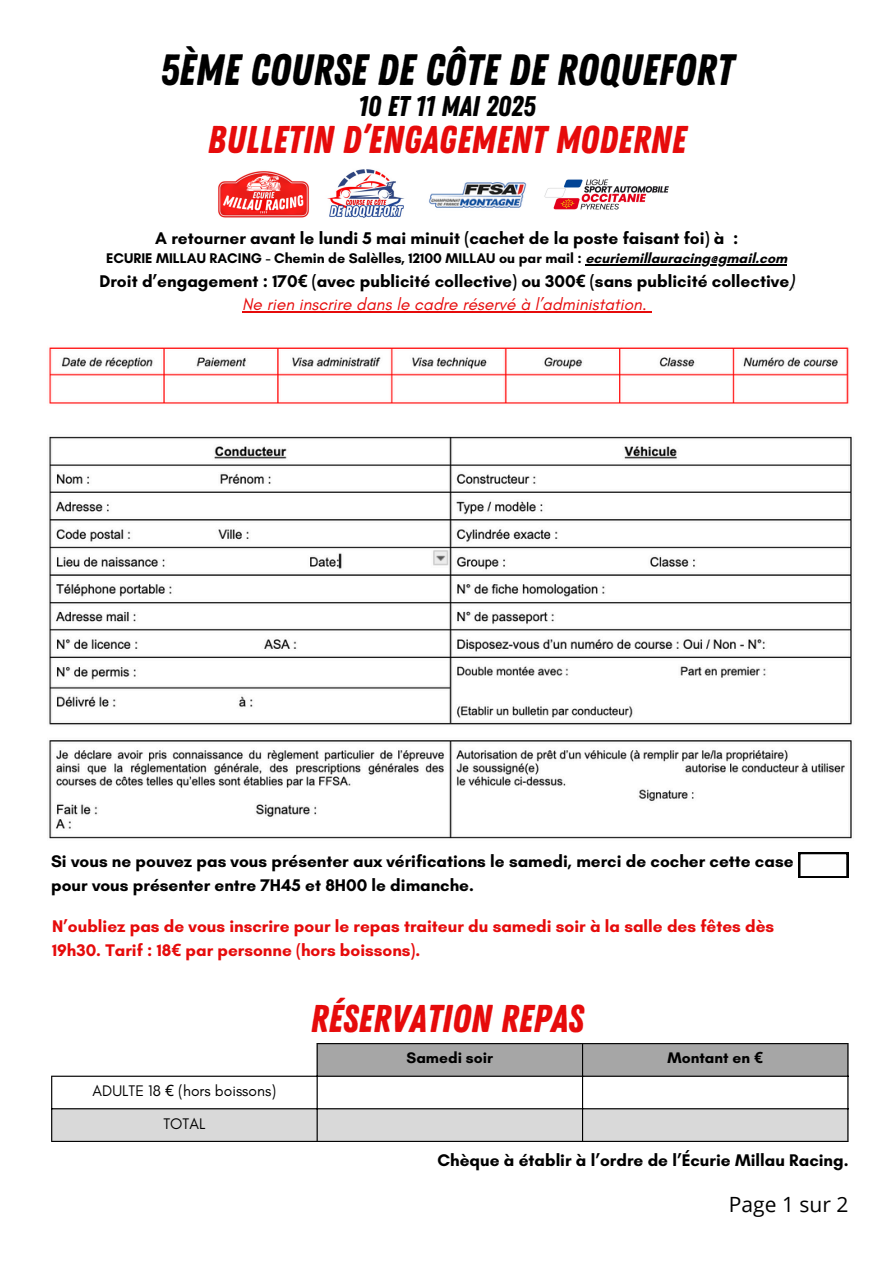
<style>
.page{position:relative;width:894px;height:1264px;background:#fff}
.page>*{position:absolute;margin:0;border:0;box-sizing:border-box;transform-origin:0 0}
.t1{font:43.8px "Zing Rust Base";color:#000}
.t2{font:38.7px "Zing Rust Base";color:#e60b0b}
.t3{font:28.5px "Zing Rust Base";color:#000}
.t4{font:21px "Open Sans";color:#000}
.t5{font:700 17.25px "Glacial Indifference";color:#000}
.t6{font:italic 17.25px "Glacial Indifference";color:#e60b0b}
.t7{font:700 17.1px/23.7px "Glacial Indifference";color:#000}
.t8{font:700 17.1px/23.7px "Glacial Indifference";color:#e60b0b}
.t9{font:15.6px "Glacial Indifference";color:#000}
.t10{font:700 15.6px "Glacial Indifference";color:#000}
.t11{font:700 14.25px "Glacial Indifference";color:#000}
.s1{font-family:"Noto Sans"}
</style>
<div class="page">
<img style="left:327px;top:169px;width:77px;height:49px">
<img style="left:544px;top:179px;width:125px;height:31px">
<img style="left:428px;top:182px;width:99px;height:26px">
<img style="left:218px;top:171px;width:91px;height:47px">
<div style="left:798px;top:852px;width:50px;height:26px;background:#000"></div>
<svg style="left:800px;top:854px;width:47px;height:22px"></svg>
<img style="left:49px;top:347px;width:803px;height:492px">
<div style="left:317px;top:1044px;width:530px;height:31px;background:#a6a6a6"></div>
<div style="left:52px;top:1109px;width:795px;height:31px;background:#d9d9d9"></div>
<hr style="left:51px;top:1076px;width:1px;height:64px;background:#000">
<hr style="left:316px;top:1044px;width:1px;height:96px;background:#000">
<hr style="left:582px;top:1044px;width:1px;height:96px;background:#000">
<hr style="left:847px;top:1044px;width:1px;height:96px;background:#000">
<hr style="left:316px;top:1043px;width:532px;height:1px;background:#000">
<hr style="left:51px;top:1075px;width:797px;height:1px;background:#000">
<hr style="left:51px;top:1108px;width:797px;height:1px;background:#000">
<hr style="left:51px;top:1140px;width:797px;height:1px;background:#000">
<hr style="left:585px;top:264px;width:202px;height:1px;background:#000">
<hr style="left:242px;top:311px;width:404px;height:1px;background:#e60b0b">
<p class="t1" style="left:160px;top:44px;width:575px">5ÈME COURSE DE CÔTE DE ROQUEFORT</p>
<p class="t3" style="left:358px;top:90px;width:179px">10 ET 11 MAI 2025</p>
<p class="t2" style="left:207px;top:117px;width:479px">BULLETIN D’ENGAGEMENT MODERNE</p>
<p class="t5" style="left:155px;top:227px;width:584px">A retourner avant le lundi 5 mai minuit (cachet de la poste faisant foi) à :</p>
<p class="t11" style="left:106px;top:249px;width:682px">ECURIE MILLAU RACING - Chemin de Salèlles, 12100 MILLAU ou par mail : ecuriemillauracing@gmail.com</p>
<p class="t5" style="left:99px;top:270px;width:696px">Droit d’engagement : 170<span class="s1">€</span> (avec publicité collective) ou 300<span class="s1">€</span> (sans publicité collective)</p>
<p class="t6" style="left:242px;top:294px;width:406px">Ne rien inscrire dans le cadre réservé à l’administation.</p>
<h4 class="t7" style="left:51px;top:849px;width:743px">Si vous ne pouvez pas vous présenter aux vérifications le samedi, merci de cocher cette case pour vous présenter entre 7H45 et 8H00 le dimanche.</h4>
<h4 class="t8" style="left:52px;top:914px;width:723px">N’oubliez pas de vous inscrire pour le repas traiteur du samedi soir à la salle des fêtes dès<br>19h30. Tarif : 18<span class="s1">€</span> par personne (hors boissons).</h4>
<p class="t2" style="left:310px;top:995px;width:275px">RÉSERVATION REPAS</p>
<p class="t9" style="left:93px;top:1081px;width:185px">ADULTE 18 <span class="s1">€</span> (hors boissons)</p>
<p class="t9" style="left:163px;top:1113px;width:44px">TOTAL</p>
<h1 class="t10" style="left:406px;top:1048px;width:88px">Samedi soir</h1>
<p class="t10" style="left:667px;top:1048px;width:97px">Montant en <span class="s1">€</span></p>
<h2 class="t7" style="left:437px;top:1148px;width:412px">Chèque à établir à l’ordre de l’Écurie Millau Racing.</h2>
<p class="t4" style="left:728px;top:1189px;width:121px">Page 1 sur 2</p>
</div>
